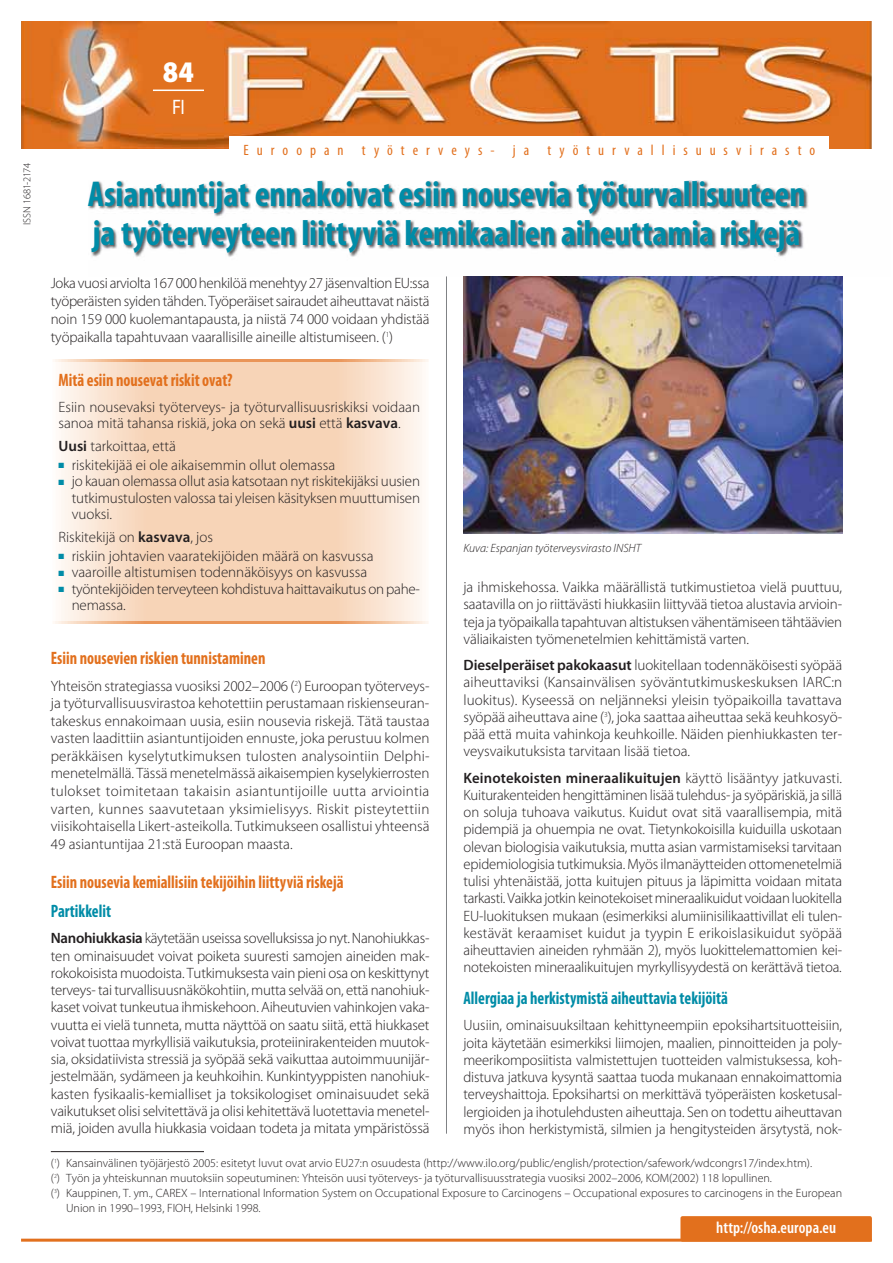
<style>
.page{position:relative;width:893px;height:1263px;background:#fff}
.page>*{position:absolute;margin:0;border:0;box-sizing:border-box;transform-origin:0 0}
.t1{font:700 condensed 36px/39px "Myriad Pro";letter-spacing:-.005em;color:#008ca7}
.t2{font:900 30px "Myriad Pro";color:#fff;scale:.9 1}
.t3{font:21px "Myriad Pro";color:#fff;scale:.88 1}
.t4{font:700 condensed 18px "Myriad Pro";color:#e2701d;scale:.9 1}
.t5{font:700 condensed 18px "Myriad Pro";color:#008ca7;scale:.9 1}
.t6{font:600 condensed 16.5px "Myriad Pro";letter-spacing:.005em;color:#fff}
.t7{font:300 15px/17.2px "Myriad Pro";color:#231f20;text-align:justify}
.t8{font:condensed 15px "Myriad Pro";letter-spacing:.53em;color:#e2701d}
.t9{font:300 12px "Myriad Pro";color:#231f20}
.t10{font:italic 300 12px "Myriad Pro";color:#231f20}
.t11{font:300 10.5px "Myriad Pro";letter-spacing:-.035em;color:#231f20}
.s1{font-weight:600}
</style>
<div class="page">
<hr style="left:21px;top:1239px;width:850px;height:3px;background:#e2701d">
<img style="left:88px;top:180px;width:755px;height:97px">
<img style="left:21px;top:21px;width:850px;height:128px">
<div style="left:680px;top:1216px;width:191px;height:26px;background:#e2701d;border-radius:2px"></div>
<hr style="left:153px;top:90px;width:51px;height:1px;background:#fff">
<div style="left:229px;top:136px;width:600px;height:26px;background:#fff"></div>
<hr style="left:446px;top:276px;width:1px;height:858px;background:#808285">
<hr style="left:51px;top:1151px;width:153px;height:1px;background:#231f20">
<svg style="left:61px;top:362px;width:361px;height:259px;background:#f8dcc4"></svg>
<svg style="left:55px;top:360px;width:373px;height:2px"></svg>
<svg style="left:55px;top:621px;width:373px;height:2px"></svg>
<img style="left:463px;top:276px;width:379px;height:257px">
<svg style="left:61px;top:463px;width:3px;height:5px"></svg>
<svg style="left:61px;top:479px;width:3px;height:6px"></svg>
<svg style="left:61px;top:554px;width:3px;height:5px"></svg>
<svg style="left:61px;top:570px;width:3px;height:6px"></svg>
<svg style="left:61px;top:587px;width:3px;height:5px"></svg>
<p class="t11" style="left:23px;top:225px;width:63px;rotate:-90deg">ISSN 1681-2174</p>
<h2 class="t2" style="left:163px;top:54px;width:36px">84</h2>
<h3 class="t3" style="left:172px;top:94px;width:16px">FI</h3>
<p class="t8" style="left:243px;top:141px;width:573px">Euroopan työterveys- ja työturvallisuusvirasto</p>
<h1 class="t1" style="left:88px;top:174px;width:719px">Asiantuntijat ennakoivat esiin nousevia työturvallisuuteen ja työterveyteen liittyviä kemikaalien aiheuttamia riskejä</h1>
<p class="t7" style="left:51px;top:275px;width:380px;line-height:18px">Joka vuosi arviolta 167 000 henkilöä menehtyy 27 jäsenvaltion EU:ssa työperäisten syiden tähden. Työperäiset sairaudet aiheuttavat näistä noin 159 000 kuolemantapausta, ja niistä 74 000 voidaan yhdistää työpaikalla tapahtuvaan vaarallisille aineille altistumiseen. (<sup>1</sup>)</p>
<p class="t4" style="left:58px;top:369px;width:195px">Mitä esiin nousevat riskit ovat?</p>
<p class="t7" style="left:58px;top:400px;width:363px;line-height:16.5px">Esiin nousevaksi työterveys- ja työturvallisuusriskiksi voidaan sanoa mitä tahansa riskiä, joka on sekä <span class="s1">uusi</span> että <span class="s1">kasvava</span>.</p>
<p class="t7" style="left:72px;top:438px;width:265px;line-height:18.6px;text-indent:-13px"><span class="s1">Uusi</span> tarkoittaa, että<br>riskitekijää ei ole aikaisemmin ollut olemassa</p>
<p class="t7" style="left:72px;top:474px;width:350px;line-height:16.5px">jo kauan olemassa ollut asia katsotaan nyt riskitekijäksi uusien tutkimustulosten valossa tai yleisen käsityksen muuttumisen vuoksi.</p>
<p class="t7" style="left:72px;top:529px;width:303px;line-height:18.6px;text-indent:-13px">Riskitekijä on <span class="s1">kasvava</span>, jos<br>riskiin johtavien vaaratekijöiden määrä on kasvussa</p>
<p class="t7" style="left:72px;top:565px;width:350px;line-height:16.5px;text-align:left">vaaroille altistumisen todennäköisyys on kasvussa työntekijöiden terveyteen kohdistuva haittavaikutus on pahe&shy;nemassa.</p>
<p class="t10" style="left:463px;top:543px;width:179px">Kuva: Espanjan työterveysvirasto INSHT</p>
<p class="t7" style="left:463px;top:580px;width:380px">ja ihmiskehossa. Vaikka määrällistä tutkimustietoa vielä puuttuu, saatavilla on jo riittävästi hiukkasiin liittyvää tietoa alustavia arvioin&shy;teja ja työpaikalla tapahtuvan altistuksen vähentämiseen tähtäävien väliaikaisten työmenetelmien kehittämistä varten.</p>
<p class="t7" style="left:463px;top:658px;width:380px"><span class="s1">Dieselperäiset pakokaasut</span> luokitellaan todennäköisesti syöpää aiheuttaviksi (Kansainvälisen syöväntutkimuskeskuksen IARC:n luokitus). Kyseessä on neljänneksi yleisin työpaikoilla tavattava syöpää aiheuttava aine (<sup>3</sup>), joka saattaa aiheuttaa sekä keuhkosyö&shy;pää että muita vahinkoja keuhkoille. Näiden pienhiukkasten ter&shy;veysvaikutuksista tarvitaan lisää tietoa.</p>
<p class="t7" style="left:463px;top:771px;width:380px"><span class="s1">Keinotekoisten mineraalikuitujen</span> käyttö lisääntyy jatkuvasti.<br>Kuiturakenteiden hengittäminen lisää tulehdus- ja syöpäriskiä, ja sillä on soluja tuhoava vaikutus. Kuidut ovat sitä vaarallisempia, mitä pidempiä ja ohuempia ne ovat. Tietynkokoisilla kuiduilla uskotaan olevan biologisia vaikutuksia, mutta asian varmistamiseksi tarvitaan epidemiologisia tutkimuksia. Myös ilmanäytteiden ottomenetelmiä tulisi yhtenäistää, jotta kuitujen pituus ja läpimitta voidaan mitata tarkasti. Vaikka jotkin keinotekoiset mineraalikuidut voidaan luokitella EU-luokituksen mukaan (esimerkiksi alumiinisilikaattivillat eli tulen&shy;kestävät keraamiset kuidut ja tyypin E erikoislasikuidut syöpää ai heuttavien aineiden ryhmään 2), myös luokittelemattomien kei&shy;notekoisten mineraalikuitujen myrkyllisyydestä on kerättävä tietoa.</p>
<p class="t5" style="left:463px;top:987px;width:295px">Allergiaa ja herkistymistä aiheuttavia tekijöitä</p>
<p class="t7" style="left:463px;top:1018px;width:380px">Uusiin, ominaisuuksiltaan kehittyneempiin epoksihartsituotteisiin, joita käytetään esimerkiksi liimojen, maalien, pinnoitteiden ja poly&shy;meerikomposiitista valmistettujen tuotteiden valmistuksessa, koh&shy;distuva jatkuva kysyntä saattaa tuoda mukanaan ennakoimattomia terveyshaittoja. Epoksihartsi on merkittävä työperäisten kosketusal&shy;lergioiden ja ihotulehdusten aiheuttaja. Sen on todettu aiheuttavan myös ihon herkistymistä, silmien ja hengitysteiden ärsytystä, nok-</p>
<p class="t9" style="left:51px;top:1158px;width:762px">(<sup>1</sup>) Kansainvälinen työjärjestö 2005: esitetyt luvut ovat arvio EU27:n osuudesta (http://www.ilo.org/public/english/protection/safework/wdcongrs17/index.htm).</p>
<p class="t9" style="left:51px;top:1173px;width:722px">(<sup>2</sup>) Työn ja yhteiskunnan muutoksiin sopeutuminen: Yhteisön uusi työterveys- ja työturvallisuusstrategia vuosiksi 2002–2006, KOM(2002) 118 lopullinen.</p>
<p class="t9" style="left:51px;top:1188px;width:792px">(<sup>3</sup>) Kauppinen, T. ym., CAREX – International Information System on Occupational Exposure to Carcinogens – Occupational exposures to carcinogens in the European</p>
<p class="t9" style="left:66px;top:1203px;width:196px">Union in 1990–1993, FIOH, Helsinki 1998.</p>
<p class="t4" style="left:51px;top:647px;width:240px">Esiin nousevien riskien tunnistaminen</p>
<p class="t7" style="left:51px;top:678px;width:380px">Yhteisön strategiassa vuosiksi 2002–2006 (<sup>2</sup>) Euroopan työterveys&shy;ja työturvallisuusvirastoa kehotettiin perustamaan riskienseuran&shy;takeskus ennakoimaan uusia, esiin nousevia riskejä. Tätä taustaa vasten laadittiin asiantuntijoiden ennuste, joka perustuu kolmen peräkkäisen kyselytutkimuksen tulosten analysointiin Delphi&shy;menetelmällä. Tässä menetelmässä aikaisempien kyselykierrosten tulokset toimitetaan takaisin asiantuntijoille uutta arviointia varten, kunnes saavutetaan yksimielisyys. Riskit pisteytettiin viisikohtaisella Likert-asteikolla. Tutkimukseen osallistui yhteensä 49 asiantuntijaa 21:stä Euroopan maasta.</p>
<p class="t4" style="left:51px;top:871px;width:327px">Esiin nousevia kemiallisiin tekijöihin liittyviä riskejä</p>
<p class="t5" style="left:51px;top:900px;width:68px">Partikkelit</p>
<p class="t7" style="left:51px;top:931px;width:380px"><span class="s1">Nanohiukkasia</span> käytetään useissa sovelluksissa jo nyt. Nanohiukkas&shy;ten ominaisuudet voivat poiketa suuresti samojen aineiden mak&shy;rokokoisista muodoista. Tutkimuksesta vain pieni osa on keskittynyt terveys- tai turvallisuusnäkökohtiin, mutta selvää on, että nanohiuk&shy;kaset voivat tunkeutua ihmiskehoon. Aiheutuvien vahinkojen vaka&shy;vuutta ei vielä tunneta, mutta näyttöä on saatu siitä, että hiukkaset voivat tuottaa myrkyllisiä vaikutuksia, proteiinirakenteiden muutok&shy;sia, oksidatiivista stressiä ja syöpää sekä vaikuttaa autoimmuunijär&shy;jestelmään, sydämeen ja keuhkoihin. Kunkintyyppisten nanohiuk&shy;kasten fysikaalis-kemialliset ja toksikologiset ominaisuudet sekä vaikutukset olisi selvitettävä ja olisi kehitettävä luotettavia menetel&shy;miä, joiden avulla hiukkasia voidaan todeta ja mitata ympäristössä</p>
<p class="t6" style="left:716px;top:1218px;width:121px">http://osha.europa.eu</p>
</div>
